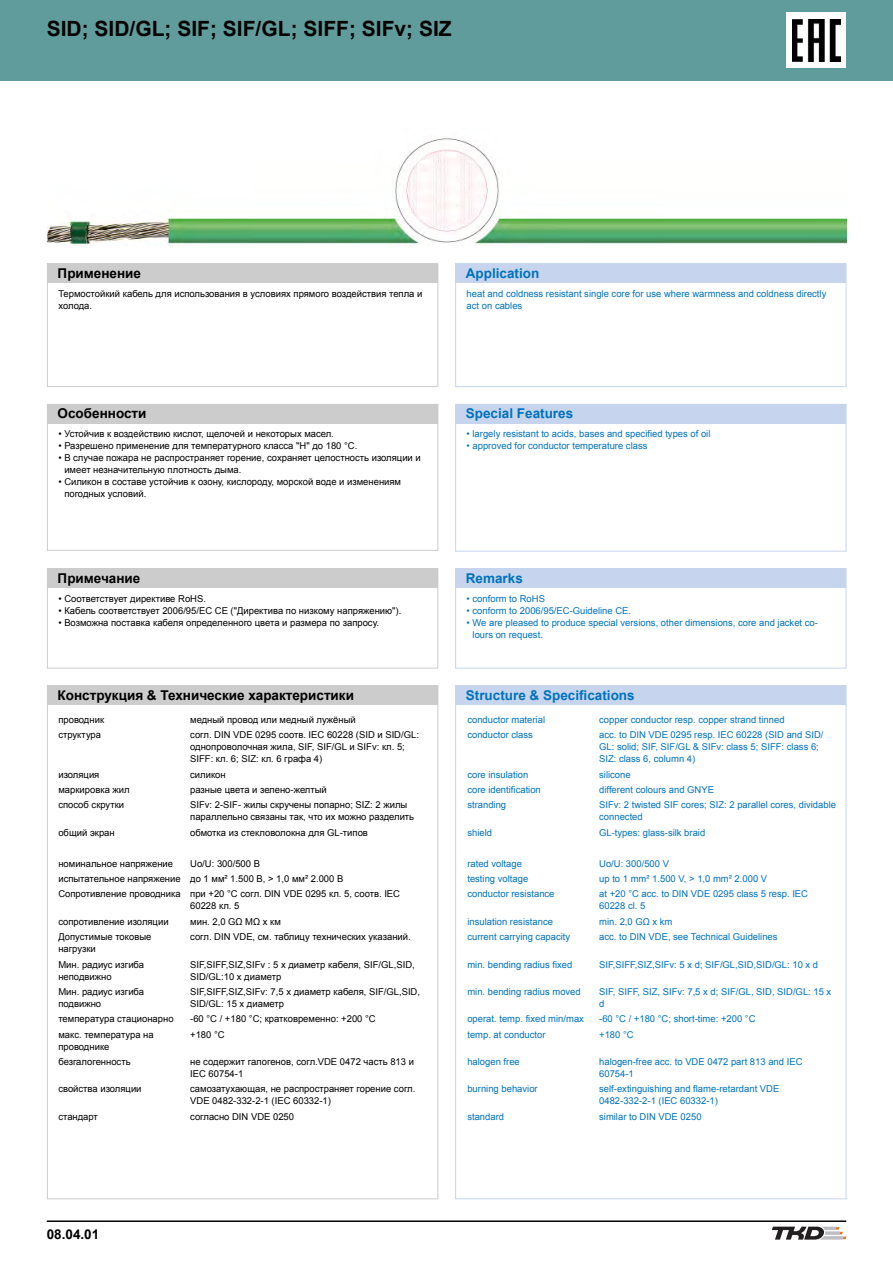
<style>
.page{position:relative;width:893px;height:1263px;background:#fff}
.page>*{position:absolute;margin:0;border:0;box-sizing:border-box;transform-origin:0 0}
.t1{font:700 21px "Arial";color:#000}
.t2{font:700 13.5px "Arial";color:#000}
.t3{font:700 13.5px "Arial";color:#0072bc}
.t4{font:9.45px/12px "Arial";color:#000}
.t5{font:9.45px/12px "Arial";color:#0072bc}
</style>
<div class="page">
<div style="left:0;top:0;width:893px;height:81px;background:#609c9b"></div>
<svg style="left:772px;top:1226px;width:74px;height:13px"></svg>
<hr style="left:47px;top:1220px;width:799px;height:2px;background:#000">
<img style="left:47px;top:138px;width:799px;height:108px">
<div style="left:47px;top:264px;width:391px;height:19px;background:#ccc"></div>
<div style="left:455px;top:264px;width:391px;height:19px;background:#c6d5ed"></div>
<div style="left:47px;top:685px;width:391px;height:20px;background:#ccc"></div>
<div style="left:455px;top:685px;width:391px;height:20px;background:#c6d5ed"></div>
<div style="left:47px;top:264px;width:391px;height:123px;border:1px solid #ccc"></div>
<div style="left:455px;top:264px;width:391px;height:123px;border:1px solid #c6d5ed"></div>
<div style="left:47px;top:404px;width:391px;height:19px;background:#ccc"></div>
<div style="left:455px;top:404px;width:391px;height:19px;background:#c6d5ed"></div>
<div style="left:47px;top:404px;width:391px;height:147px;border:1px solid #ccc"></div>
<div style="left:455px;top:404px;width:391px;height:147px;border:1px solid #c6d5ed"></div>
<div style="left:47px;top:568px;width:391px;height:20px;background:#ccc"></div>
<div style="left:455px;top:568px;width:391px;height:20px;background:#c6d5ed"></div>
<div style="left:47px;top:568px;width:391px;height:100px;border:1px solid #ccc"></div>
<div style="left:455px;top:568px;width:391px;height:100px;border:1px solid #c6d5ed"></div>
<div style="left:787px;top:13px;width:59px;height:55px;background:#fff"></div>
<img style="left:793px;top:20px;width:47px;height:41px">
<h1 class="t1" style="left:47px;top:20px;width:406px">SID; SID/GL; SIF; SIF/GL; SIFF; SIFv; SIZ</h1>
<h2 class="t2" style="left:58px;top:268px;width:85px">Применение</h2>
<h2 class="t3" style="left:466px;top:268px;width:75px">Application</h2>
<p class="t4" style="left:58px;top:288px;width:366px">Термостойкий кабель для использования в условиях прямого воздействия тепла и холода.</p>
<p class="t5" style="left:467px;top:288px;width:361px">heat and coldness resistant single core for use where warmness and coldness directly act on cables</p>
<h2 class="t2" style="left:58px;top:409px;width:90px">Особенности</h2>
<h2 class="t3" style="left:466px;top:409px;width:109px">Special Features</h2>
<p class="t4" style="left:58px;top:429px;width:277px">• Устойчив к воздействию кислот, щелочей и некоторых масел.</p>
<p class="t4" style="left:58px;top:441px;width:300px">• Разрешено применение для температурного класса "H" до 180 °C.</p>
<p class="t4" style="left:64px;top:453px;width:358px;text-indent:-6px">• В случае пожара не распространяет горение, сохраняет целостность изоляции и имеет незначительную плотность дыма.</p>
<p class="t4" style="left:64px;top:477px;width:338px;text-indent:-6px">• Силикон в составе устойчив к озону, кислороду, морской воде и изменениям погодных условий.</p>
<p class="t5" style="left:467px;top:429px;width:245px">• largely resistant to acids, bases and specified types of oil</p>
<p class="t5" style="left:467px;top:441px;width:182px">• approved for conductor temperature class</p>
<h2 class="t2" style="left:58px;top:573px;width:84px">Примечание</h2>
<h2 class="t3" style="left:466px;top:573px;width:59px">Remarks</h2>
<p class="t4" style="left:58px;top:593px;width:149px">• Соответствует директиве RoHS.</p>
<p class="t4" style="left:58px;top:605px;width:344px">• Кабель соответствует 2006/95/EС CE ("Директива по низкому напряжению").</p>
<p class="t4" style="left:58px;top:617px;width:322px">• Возможна поставка кабеля определенного цвета и размера по запросу.</p>
<p class="t5" style="left:467px;top:593px;width:80px">• conform to RoHS</p>
<p class="t5" style="left:467px;top:605px;width:166px">• conform to 2006/95/EC-Guideline CE.</p>
<p class="t5" style="left:473px;top:617px;width:347px;text-indent:-6px">• We are pleased to produce special versions, other dimensions, core and jacket co&shy;lours on request.</p>
<h2 class="t2" style="left:58px;top:690px;width:298px">Конструкция &amp; Технические характеристики</h2>
<h2 class="t3" style="left:466px;top:690px;width:170px">Structure &amp; Specifications</h2>
<p class="t4" style="left:58px;top:714px;width:47px">проводник</p>
<p class="t4" style="left:190px;top:714px;width:167px">медный провод или медный лужёный</p>
<p class="t5" style="left:467px;top:714px;width:79px">conductor material</p>
<p class="t5" style="left:599px;top:714px;width:187px">copper conductor resp. copper strand tinned</p>
<p class="t4" style="left:58px;top:730px;width:44px">структура</p>
<p class="t4" style="left:190px;top:730px;width:230px">согл. DIN VDE 0295 соотв. IEC 60228 (SID и SID/GL: однопроволочная жила, SIF, SIF/GL и SIFv: кл. 5;<br>SIFF: кл. 6; SIZ: кл. 6 графа 4)</p>
<p class="t5" style="left:467px;top:730px;width:67px">conductor class</p>
<p class="t5" style="left:599px;top:730px;width:226px">acc. to DIN VDE 0295 resp. IEC 60228 (SID and SID/<br>GL: solid; SIF, SIF/GL &amp; SIFv: class 5; SIFF: class 6;<br>SIZ: class 6, column 4)</p>
<p class="t4" style="left:58px;top:769px;width:43px">изоляция</p>
<p class="t4" style="left:190px;top:769px;width:37px">силикон</p>
<p class="t5" style="left:467px;top:769px;width:62px">core insulation</p>
<p class="t5" style="left:599px;top:769px;width:33px">silicone</p>
<p class="t4" style="left:58px;top:785px;width:73px">маркировка жил</p>
<p class="t4" style="left:190px;top:785px;width:138px">разные цвета и зелено-желтый</p>
<p class="t5" style="left:467px;top:785px;width:75px">core identification</p>
<p class="t5" style="left:599px;top:785px;width:116px">different colours and GNYE</p>
<p class="t4" style="left:58px;top:800px;width:67px">способ скрутки</p>
<p class="t4" style="left:190px;top:800px;width:225px">SIFv: 2-SIF- жилы скручены попарно; SIZ: 2 жилы параллельно связаны так, что их можно разделить</p>
<p class="t5" style="left:467px;top:800px;width:40px">stranding</p>
<p class="t5" style="left:599px;top:800px;width:238px">SIFv: 2 twisted SIF cores; SIZ: 2 parallel cores, dividable connected</p>
<p class="t4" style="left:58px;top:827px;width:58px">общий экран</p>
<p class="t4" style="left:190px;top:827px;width:179px">обмотка из стекловолокна для GL-типов</p>
<p class="t5" style="left:467px;top:827px;width:26px">shield</p>
<p class="t5" style="left:599px;top:827px;width:108px">GL-types: glass-silk braid</p>
<p class="t4" style="left:58px;top:858px;width:116px">номинальное напряжение</p>
<p class="t4" style="left:190px;top:858px;width:71px">Uo/U: 300/500 В</p>
<p class="t5" style="left:467px;top:858px;width:56px">rated voltage</p>
<p class="t5" style="left:599px;top:858px;width:71px">Uo/U: 300/500 V</p>
<p class="t4" style="left:58px;top:873px;width:286px">испытательное напряжение до 1 мм² 1.500 В, &gt; 1,0 мм² 2.000 В</p>
<p class="t5" style="left:467px;top:873px;width:62px">testing voltage</p>
<p class="t5" style="left:599px;top:873px;width:170px">up to 1 mm² 1.500 V, &gt; 1,0 mm² 2.000 V</p>
<p class="t4" style="left:190px;top:889px;width:211px;text-indent:-132px">Cопротивление проводника при +20 °C согл. DIN VDE 0295 кл. 5, соотв. IEC<br>60228 кл. 5</p>
<p class="t5" style="left:467px;top:889px;width:89px">conductor resistance</p>
<p class="t5" style="left:599px;top:889px;width:210px">at +20 °C acc. to DIN VDE 0295 class 5 resp. IEC<br>60228 cl. 5</p>
<p class="t4" style="left:58px;top:916px;width:112px">сопротивление изоляции</p>
<p class="t4" style="left:190px;top:916px;width:92px">мин. 2,0 GΩ MΩ x км</p>
<p class="t5" style="left:467px;top:916px;width:87px">insulation resistance</p>
<p class="t5" style="left:599px;top:916px;width:75px">min. 2,0 GΩ x km</p>
<p class="t4" style="left:58px;top:932px;width:95px">Допустимые токовые нагрузки</p>
<p class="t4" style="left:190px;top:932px;width:222px">согл. DIN VDE, см. таблицу технических указаний.</p>
<p class="t5" style="left:467px;top:932px;width:104px">current carrying capacity</p>
<p class="t5" style="left:599px;top:932px;width:180px">acc. to DIN VDE, see Technical Guidelines</p>
<p class="t4" style="left:58px;top:959px;width:87px">Мин. радиус изгиба неподвижно</p>
<p class="t4" style="left:190px;top:959px;width:226px">SIF,SIFF,SIZ,SIFv : 5 x диаметр кабеля, SIF/GL,SID,<br>SID/GL:10 х диаметр</p>
<p class="t5" style="left:467px;top:959px;width:107px">min. bending radius fixed</p>
<p class="t5" style="left:599px;top:959px;width:221px">SIF,SIFF,SIZ,SIFv: 5 x d; SIF/GL,SID,SID/GL: 10 x d</p>
<p class="t4" style="left:58px;top:986px;width:87px">Мин. радиус изгиба подвижно</p>
<p class="t4" style="left:190px;top:986px;width:231px">SIF,SIFF,SIZ,SIFv: 7,5 x диаметр кабеля, SIF/GL,SID,<br>SID/GL: 15 x диаметр</p>
<p class="t5" style="left:467px;top:986px;width:115px">min. bending radius moved</p>
<p class="t5" style="left:599px;top:986px;width:234px">SIF, SIFF, SIZ, SIFv: 7,5 x d; SIF/GL, SID, SID/GL: 15 x d</p>
<p class="t4" style="left:58px;top:1014px;width:117px">температура стационарно</p>
<p class="t4" style="left:190px;top:1014px;width:187px">-60 °C / +180 °C; кратковременно: +200 °C</p>
<p class="t5" style="left:467px;top:1014px;width:118px">operat. temp. fixed min/max</p>
<p class="t5" style="left:599px;top:1014px;width:158px">-60 °C / +180 °C; short-time: +200 °C</p>
<p class="t4" style="left:58px;top:1029px;width:97px">макс. температура на проводнике</p>
<p class="t4" style="left:190px;top:1029px;width:36px">+180 °C</p>
<p class="t5" style="left:467px;top:1029px;width:80px">temp. at conductor</p>
<p class="t5" style="left:599px;top:1029px;width:36px">+180 °C</p>
<p class="t4" style="left:58px;top:1056px;width:74px">безгалогенность</p>
<p class="t4" style="left:190px;top:1056px;width:225px">не содержит галогенов, согл.VDE 0472 часть 813 и<br>IEC 60754-1</p>
<p class="t5" style="left:467px;top:1056px;width:54px">halogen free</p>
<p class="t5" style="left:599px;top:1056px;width:205px">halogen-free acc. to VDE 0472 part 813 and IEC<br>60754-1</p>
<p class="t4" style="left:58px;top:1084px;width:85px">свойства изоляции</p>
<p class="t4" style="left:190px;top:1084px;width:227px">самозатухающая, не распространяет горение согл.<br>VDE 0482-332-2-1 (IEC 60332-1)</p>
<p class="t5" style="left:467px;top:1084px;width:72px">burning behavior</p>
<p class="t5" style="left:599px;top:1084px;width:182px">self-extinguishing and flame-retardant VDE<br>0482-332-2-1 (IEC 60332-1)</p>
<p class="t4" style="left:58px;top:1111px;width:41px">стандарт</p>
<p class="t4" style="left:190px;top:1111px;width:105px">согласно DIN VDE 0250</p>
<p class="t5" style="left:467px;top:1111px;width:38px">standard</p>
<p class="t5" style="left:599px;top:1111px;width:104px">similar to DIN VDE 0250</p>
<h2 class="t2" style="left:47px;top:1229px;width:54px">08.04.01</h2>
</div>
